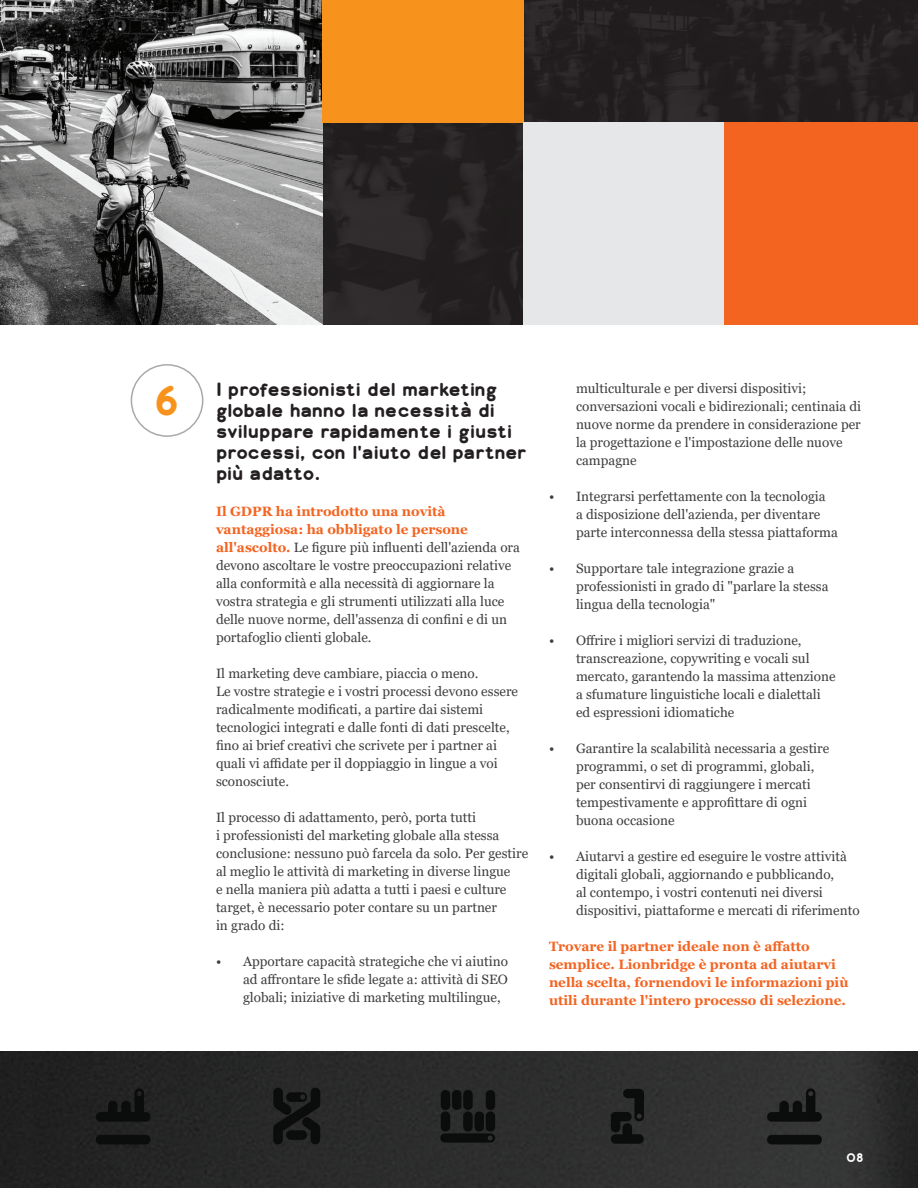
<style>
.page{position:relative;width:918px;height:1188px;background:#fff}
.page>*{position:absolute;margin:0;border:0;box-sizing:border-box;transform-origin:0 0}
.Lion_Body{font:700 39px "Lionbridge Sans";color:#f7931d}
.Lion_Body-2{font:700 18px/21px "Lionbridge Sans";color:#231f20}
.Lion_Body-3{font:13.5px/18px "Georgia";color:#3e3e3f}
.Lion_Body-4{font:700 13.5px/18px "Georgia";color:#f36421}
.Lion_Body-5{font:700 12px "Lionbridge Sans";color:#fff}
.s1{font-weight:700;color:#f36421}
</style>
<div class="page">
<img style="left:524px;top:0;width:394px;height:122px">
<img style="left:322px;top:122px;width:202px;height:202px">
<div style="left:131px;top:364px;width:72px;height:73px;border:2px solid #a8a9ad;border-radius:50%"></div>
<img style="left:0;top:0;width:322px;height:324px">
<div style="left:322px;top:0;width:202px;height:122px;background:#f7931d"></div>
<div style="left:524px;top:122px;width:202px;height:202px;background:#e6e7e9"></div>
<div style="left:725px;top:122px;width:193px;height:202px;background:#f36421"></div>
<img style="left:0;top:1052px;width:918px;height:136px">
<p class="Lion_Body" style="left:154px;top:373px;width:27px">6</p>
<p class="Lion_Body-2" style="left:216px;top:379px;width:312px">I professionisti del marketing globale hanno la necessità di sviluppare rapidamente i giusti processi, con l'aiuto del partner più adatto.</p>
<p class="Lion_Body-3" style="left:216px;top:503px;width:305px"><span class="s1">Il GDPR ha introdotto una novità vantaggiosa: ha obbligato le persone all'ascolto.</span> Le figure più influenti dell'azienda ora devono ascoltare le vostre preoccupazioni relative alla conformità e alla necessità di aggiornare la vostra strategia e gli strumenti utilizzati alla luce delle nuove norme, dell'assenza di confini e di un portafoglio clienti globale.</p>
<p class="Lion_Body-3" style="left:216px;top:665px;width:304px">Il marketing deve cambiare, piaccia o meno.<br>Le vostre strategie e i vostri processi devono essere radicalmente modificati, a partire dai sistemi tecnologici integrati e dalle fonti di dati prescelte, fino ai brief creativi che scrivete per i partner ai quali vi affidate per il doppiaggio in lingue a voi sconosciute.</p>
<p class="Lion_Body-3" style="left:216px;top:809px;width:314px">Il processo di adattamento, però, porta tutti<br>i professionisti del marketing globale alla stessa conclusione: nessuno può farcela da solo. Per gestire al meglio le attività di marketing in diverse lingue<br>e nella maniera più adatta a tutti i paesi e culture target, è necessario poter contare su un partner<br>in grado di:</p>
<p class="Lion_Body-3" style="left:243px;top:953px;width:267px;text-align:justify;text-indent:-27px">• Apportare capacità strategiche che vi aiutino ad affrontare le sfide legate a: attività di SEO globali; iniziative di marketing multilingue,</p>
<p class="Lion_Body-3" style="left:576px;top:380px;width:287px">multiculturale e per diversi dispositivi; conversazioni vocali e bidirezionali; centinaia di nuove norme da prendere in considerazione per la progettazione e l'impostazione delle nuove campagne</p>
<p class="Lion_Body-3" style="left:576px;top:488px;width:263px;text-indent:-27px">• Integrarsi perfettamente con la tecnologia<br>a disposizione dell'azienda, per diventare parte interconnessa della stessa piattaforma</p>
<p class="Lion_Body-3" style="left:576px;top:560px;width:254px;text-indent:-27px">• Supportare tale integrazione grazie a professionisti in grado di "parlare la stessa lingua della tecnologia"</p>
<p class="Lion_Body-3" style="left:576px;top:632px;width:261px;text-indent:-27px">• Offrire i migliori servizi di traduzione, transcreazione, copywriting e vocali sul mercato, garantendo la massima attenzione a sfumature linguistiche locali e dialettali ed espressioni idiomatiche</p>
<p class="Lion_Body-3" style="left:576px;top:740px;width:255px;text-indent:-27px">• Garantire la scalabilità necessaria a gestire programmi, o set di programmi, globali, per consentirvi di raggiungere i mercati tempestivamente e approfittare di ogni buona occasione</p>
<p class="Lion_Body-3" style="left:576px;top:848px;width:285px;text-indent:-27px">• Aiutarvi a gestire ed eseguire le vostre attività digitali globali, aggiornando e pubblicando,<br>al contempo, i vostri contenuti nei diversi dispositivi, piattaforme e mercati di riferimento</p>
<p class="Lion_Body-4" style="left:549px;top:937px;width:301px">Trovare il partner ideale non è affatto semplice. Lionbridge è pronta ad aiutarvi nella scelta, fornendovi le informazioni più utili durante l'intero processo di selezione.</p>
<p class="Lion_Body-5" style="left:846px;top:1149px;width:19px">08</p>
</div>
